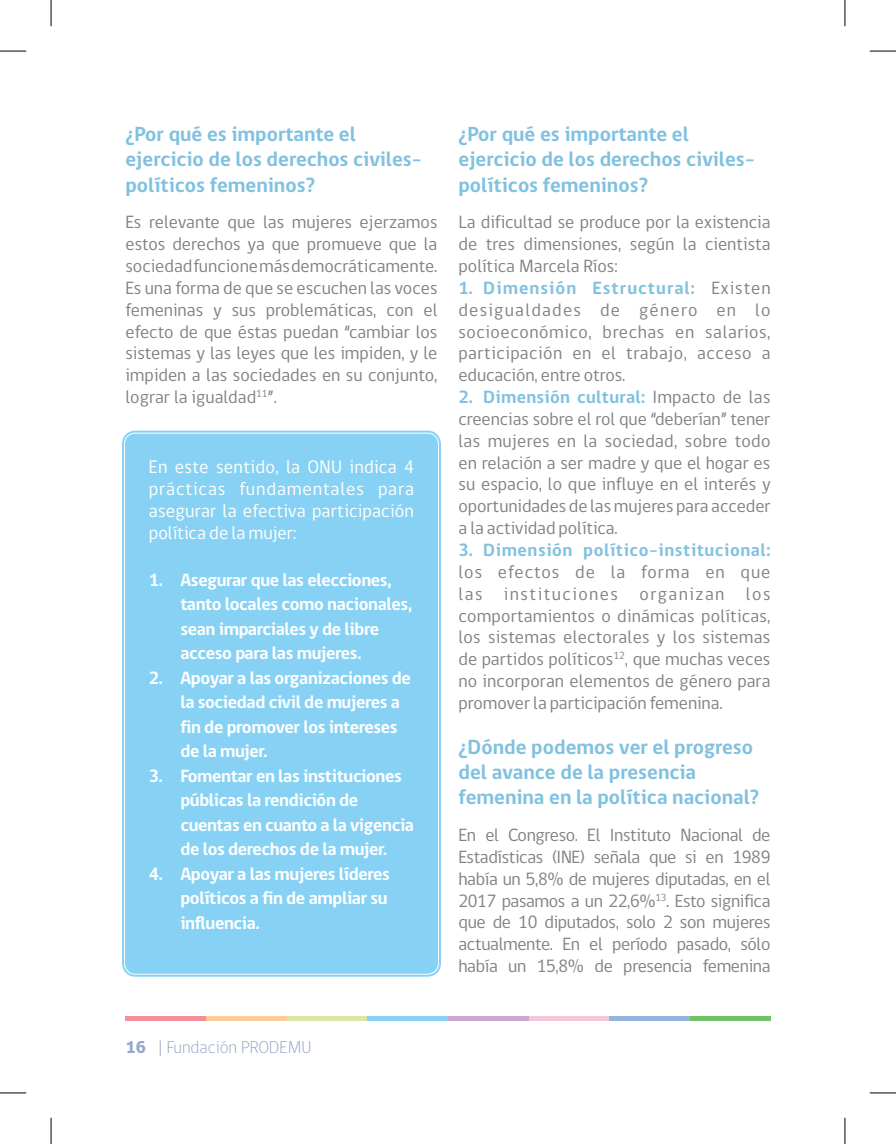
<style>
.page{position:relative;width:896px;height:1144px;background:#fff}
.page>*{position:absolute;margin:0;border:0;box-sizing:border-box;transform-origin:0 0}
.t1{font:700 21px/25.2px "gob CL";color:#81c1e0}
.t2{font:18.55px/21.9px "gob CL";letter-spacing:.01em;color:#fff;text-align:justify}
.t3{font:18.2px/21.9px "gob CL";letter-spacing:-.005em;color:#808285;text-align:justify}
.t4{font:700 18.2px/24.5px "gob CL";letter-spacing:-.02em;color:#fff}
.t5{font:700 18.2px "gob CL";letter-spacing:.03em;color:#81c1e0}
.t6{font:300 17.5px "gob CL";color:#94a8ca}
.s1{font-weight:700;color:#81c1e0}
.s2{font-weight:800}
</style>
<div class="page">
<div style="left:125px;top:1016px;width:81px;height:5px;background:#f48f9c"></div>
<div style="left:206px;top:1016px;width:81px;height:5px;background:#fdcc99"></div>
<div style="left:287px;top:1016px;width:80px;height:5px;background:#d9e7a2"></div>
<div style="left:368px;top:1016px;width:80px;height:5px;background:#87d2f4"></div>
<div style="left:448px;top:1016px;width:81px;height:5px;background:#c9a9cf"></div>
<div style="left:529px;top:1016px;width:81px;height:5px;background:#f8c6db"></div>
<div style="left:609px;top:1016px;width:81px;height:5px;background:#95b3dd"></div>
<div style="left:690px;top:1016px;width:81px;height:5px;background:#71c167"></div>
<div style="left:125px;top:434px;width:312px;height:539px;background:#87d2f4;border-radius:10px"></div>
<div style="left:122px;top:431px;width:319px;height:546px;border:2px solid #87d2f4;border-radius:13px"></div>
<div style="left:127px;top:436px;width:309px;height:536px;border:2px solid #87d2f4;border-radius:8px"></div>
<svg style="left:0;top:51px;width:26px;height:1px"></svg>
<svg style="left:870px;top:51px;width:26px;height:1px"></svg>
<svg style="left:0;top:1092px;width:26px;height:1px"></svg>
<svg style="left:870px;top:1092px;width:26px;height:1px"></svg>
<svg style="left:51px;top:0;width:1px;height:26px"></svg>
<svg style="left:51px;top:1118px;width:1px;height:26px"></svg>
<svg style="left:844px;top:0;width:1px;height:26px"></svg>
<svg style="left:844px;top:1118px;width:1px;height:26px"></svg>
<p class="t1" style="left:125px;top:122px;width:298px">¿Por qué es importante el ejercicio de los derechos civiles&shy;políticos femeninos?</p>
<p class="t3" style="left:125px;top:212px;width:313px">Es relevante que las mujeres ejerzamos estos derechos ya que promueve que la sociedad funcione más democráticamente.<br>Es una forma de que se escuchen las voces femeninas y sus problemáticas, con el efecto de que éstas puedan “cambiar los sistemas y las leyes que les impiden, y le impiden a las sociedades en su conjunto, lograr la igualdad<sup>11</sup>”.</p>
<p class="t2" style="left:149px;top:456px;width:267px">En este sentido, la ONU indica 4 prácticas fundamentales para asegurar la efectiva participación política de la mujer:</p>
<p class="t4" style="left:180px;top:568px;width:233px;text-indent:-32px">1. Asegurar que las elecciones, tanto locales como nacionales, sean imparciales y de libre acceso para las mujeres.</p>
<p class="t4" style="left:180px;top:666px;width:232px;text-indent:-32px">2. Apoyar a las organizaciones de la sociedad civil de mujeres a fin de promover los intereses de la mujer.</p>
<p class="t4" style="left:180px;top:764px;width:235px;text-indent:-32px">3. Fomentar en las instituciones públicas la rendición de cuentas en cuanto a la vigencia de los derechos de la mujer.</p>
<p class="t4" style="left:180px;top:862px;width:211px;text-indent:-32px">4. Apoyar a las mujeres líderes políticos a fin de ampliar su influencia.</p>
<p class="t1" style="left:458px;top:122px;width:298px">¿Por qué es importante el ejercicio de los derechos civiles&shy;políticos femeninos?</p>
<p class="t3" style="left:458px;top:212px;width:313px">La dificultad se produce por la existencia de tres dimensiones, según la cientista política Marcela Ríos:</p>
<p class="t3" style="left:458px;top:277px;width:314px"><span class="s1">1. Dimensión Estructural:</span> Existen desigualdades de género en lo socioeconómico, brechas en salarios, participación en el trabajo, acceso a educación, entre otros.</p>
<p class="t3" style="left:458px;top:386px;width:314px"><span class="s1">2. Dimensión cultural:</span> Impacto de las creencias sobre el rol que “deberían” tener las mujeres en la sociedad, sobre todo en relación a ser madre y que el hogar es su espacio, lo que influye en el interés y oportunidades de las mujeres para acceder a la actividad política.</p>
<p class="t5" style="left:458px;top:537px;width:314px">3. Dimensión político-institucional:</p>
<p class="t3" style="left:458px;top:561px;width:314px">los efectos de la forma en que las instituciones organizan los comportamientos o dinámicas políticas, los sistemas electorales y los sistemas de partidos políticos<sup>12</sup>, que muchas veces no incorporan elementos de género para promover la participación femenina.</p>
<p class="t1" style="left:458px;top:735px;width:302px">¿Dónde podemos ver el progreso del avance de la presencia femenina en la política nacional?</p>
<p class="t3" style="left:458px;top:824px;width:313px">En el Congreso. El Instituto Nacional de Estadísticas (INE) señala que si en 1989 había un 5,8% de mujeres diputadas, en el 2017 pasamos a un 22,6%<sup>13</sup>. Esto significa que de 10 diputados, solo 2 son mujeres actualmente. En el período pasado, sólo había un 15,8% de presencia femenina</p>
<p class="t6" style="left:125px;top:1035px;width:188px"><span class="s2">16 |</span> Fundación PRODEMU</p>
</div>
